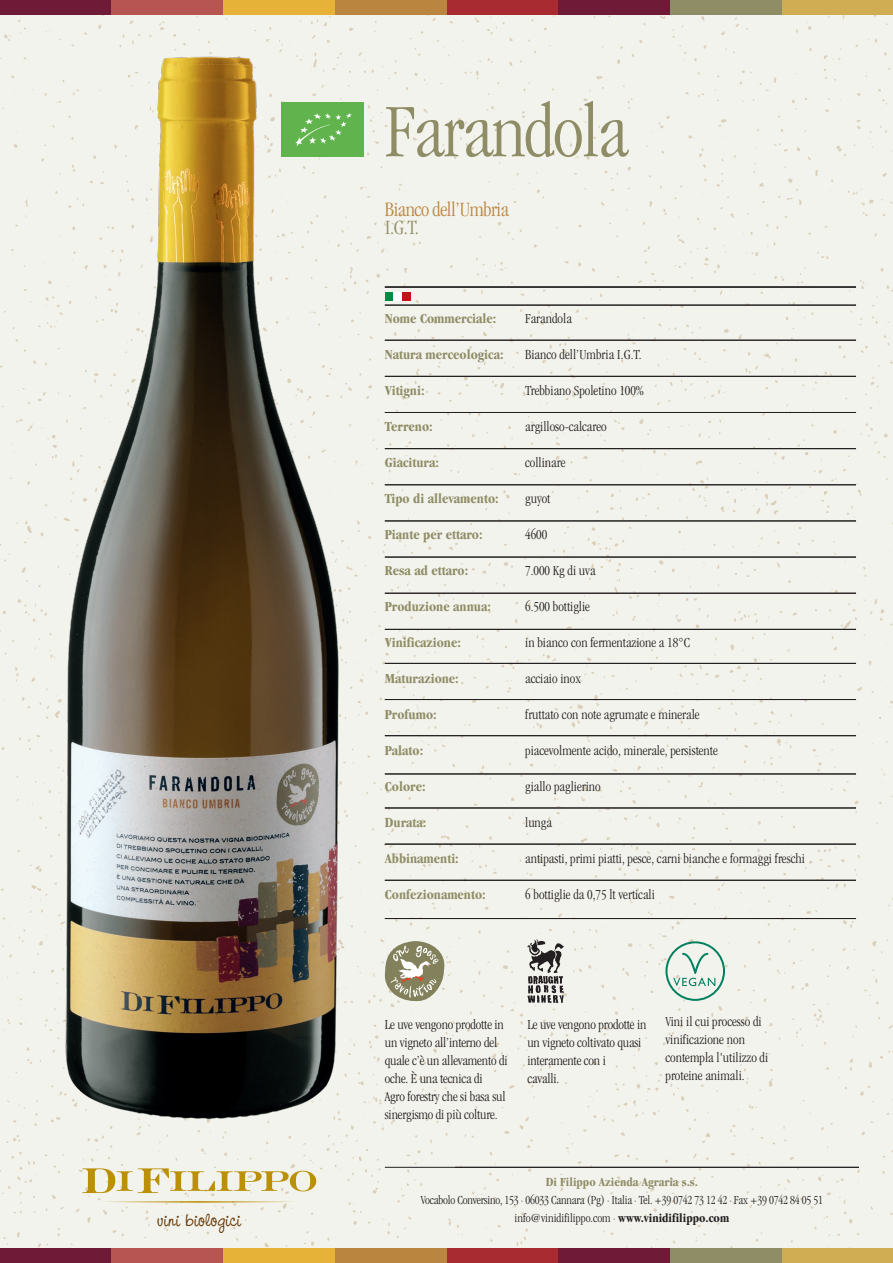
<style>
.page{position:relative;width:893px;height:1263px;background:#fff}
.page>*{position:absolute;margin:0;border:0;box-sizing:border-box;transform-origin:0 0}
.t1{font:300 condensed 78px "Garamond";letter-spacing:-.02em;color:#8f8d66}
.t2{font:22.5px "CAC Pinafore";color:#653500}
.t3{font:300 condensed 21px "Garamond";letter-spacing:-.02em;color:#ba863f}
.t4{font:300 condensed 21px "Garamond";color:#8f8d66}
.t5{font:300 condensed 14.25px/18px "Garamond";color:#231f20}
.t6{font:700 condensed 14.25px "Garamond";color:#8f8d66}
.t7{font:300 condensed 12.75px "Garamond";letter-spacing:-.015em;color:#231f20}
.t8{font:700 condensed 12.75px "Garamond";color:#8f8d66}
.s1{font-weight:700}
</style>
<div class="page">
<div style="left:0;top:15px;width:893px;height:1233px;background:#f3f3ed"></div>
<hr style="left:385px;top:286px;width:471px;height:2px;background:#231f20">
<hr style="left:385px;top:918px;width:471px;height:1px;background:#231f20">
<hr style="left:385px;top:305px;width:471px;height:1px;background:#231f20">
<hr style="left:385px;top:340px;width:471px;height:1px;background:#231f20">
<hr style="left:385px;top:376px;width:471px;height:1px;background:#231f20">
<hr style="left:385px;top:412px;width:471px;height:1px;background:#231f20">
<hr style="left:385px;top:448px;width:471px;height:1px;background:#231f20">
<hr style="left:385px;top:484px;width:471px;height:1px;background:#231f20">
<hr style="left:385px;top:521px;width:471px;height:1px;background:#231f20">
<hr style="left:385px;top:557px;width:471px;height:1px;background:#231f20">
<hr style="left:385px;top:593px;width:471px;height:1px;background:#231f20">
<hr style="left:385px;top:629px;width:471px;height:1px;background:#231f20">
<hr style="left:385px;top:663px;width:471px;height:1px;background:#231f20">
<hr style="left:385px;top:699px;width:471px;height:1px;background:#231f20">
<hr style="left:385px;top:735px;width:471px;height:1px;background:#231f20">
<hr style="left:385px;top:774px;width:471px;height:1px;background:#231f20">
<hr style="left:385px;top:808px;width:471px;height:1px;background:#231f20">
<hr style="left:385px;top:844px;width:471px;height:1px;background:#231f20">
<hr style="left:385px;top:880px;width:471px;height:1px;background:#231f20">
<hr style="left:385px;top:1167px;width:474px;height:1px;background:#231f20">
<div style="left:385px;top:292px;width:8px;height:9px;background:#008b43"></div>
<div style="left:402px;top:292px;width:8px;height:9px;background:#c4121a"></div>
<div style="left:393px;top:292px;width:9px;height:9px;background:#fff"></div>
<div style="left:446px;top:1248px;width:112px;height:15px;background:#a72b30"></div>
<div style="left:558px;top:1248px;width:112px;height:15px;background:#6f1a37"></div>
<div style="left:0;top:1248px;width:112px;height:15px;background:#6f1a37"></div>
<div style="left:112px;top:1248px;width:111px;height:15px;background:#b75553"></div>
<div style="left:335px;top:1248px;width:111px;height:15px;background:#ba863f"></div>
<div style="left:223px;top:1248px;width:112px;height:15px;background:#e6b238"></div>
<div style="left:781px;top:1248px;width:112px;height:15px;background:#d0ad53"></div>
<div style="left:670px;top:1248px;width:111px;height:15px;background:#8f8d66"></div>
<svg style="left:82px;top:1168px;width:234px;height:25px;background:#e1d4a5"></svg>
<svg style="left:102px;top:1201px;width:195px;height:2px"></svg>
<img style="left:42px;top:40px;width:314px;height:1099px">
<svg style="left:665px;top:941px;width:60px;height:60px;background:#cce0d6"></svg>
<svg style="left:382px;top:941px;width:65px;height:60px;background:#b3b19a"></svg>
<svg style="left:527px;top:939px;width:37px;height:64px;background:#9b9996"></svg>
<div style="left:446px;top:0;width:112px;height:15px;background:#a72b30"></div>
<div style="left:558px;top:0;width:112px;height:15px;background:#6f1a37"></div>
<div style="left:0;top:0;width:112px;height:15px;background:#6f1a37"></div>
<div style="left:112px;top:0;width:111px;height:15px;background:#b75553"></div>
<div style="left:335px;top:0;width:111px;height:15px;background:#ba863f"></div>
<div style="left:223px;top:0;width:112px;height:15px;background:#e6b238"></div>
<div style="left:781px;top:0;width:112px;height:15px;background:#d0ad53"></div>
<div style="left:670px;top:0;width:111px;height:15px;background:#8f8d66"></div>
<div style="left:282px;top:102px;width:82px;height:55px;background:#61b44d"></div>
<svg style="left:295px;top:113px;width:57px;height:33px"></svg>
<h1 class="t1" style="left:385px;top:89px;width:245px">Farandola</h1>
<h3 class="t3" style="left:385px;top:198px;width:126px">Bianco dell’Umbria</h3>
<h3 class="t4" style="left:385px;top:216px;width:36px">I.G.T.</h3>
<p class="t6" style="left:385px;top:310px;width:113px">Nome Commerciale:</p>
<p class="t6" style="left:385px;top:346px;width:120px">Natura merceologica:</p>
<p class="t6" style="left:385px;top:382px;width:41px">Vitigni:</p>
<p class="t6" style="left:385px;top:418px;width:49px">Terreno:</p>
<p class="t6" style="left:385px;top:454px;width:56px">Giacitura:</p>
<p class="t6" style="left:385px;top:490px;width:115px">Tipo di allevamento:</p>
<p class="t6" style="left:385px;top:526px;width:99px">Piante per ettaro:</p>
<p class="t6" style="left:385px;top:562px;width:85px">Resa ad ettaro:</p>
<p class="t6" style="left:385px;top:598px;width:108px">Produzione annua:</p>
<p class="t6" style="left:385px;top:634px;width:78px">Vinificazione:</p>
<p class="t6" style="left:385px;top:670px;width:76px">Maturazione:</p>
<p class="t6" style="left:385px;top:706px;width:53px">Profumo:</p>
<p class="t6" style="left:385px;top:742px;width:40px">Palato:</p>
<p class="t6" style="left:385px;top:778px;width:42px">Colore:</p>
<p class="t6" style="left:385px;top:814px;width:43px">Durata:</p>
<p class="t6" style="left:385px;top:850px;width:76px">Abbinamenti:</p>
<p class="t6" style="left:385px;top:886px;width:102px">Confezionamento:</p>
<p class="t5" style="left:525px;top:309px;width:48px">Farandola</p>
<p class="t5" style="left:525px;top:345px;width:118px">Bianco dell’Umbria I.G.T.</p>
<p class="t5" style="left:525px;top:381px;width:120px">Trebbiano Spoletino 100%</p>
<p class="t5" style="left:525px;top:417px;width:83px">argilloso-calcareo</p>
<p class="t5" style="left:525px;top:453px;width:42px">collinare</p>
<p class="t5" style="left:525px;top:489px;width:27px">guyot</p>
<p class="t5" style="left:525px;top:525px;width:24px">4600</p>
<p class="t5" style="left:525px;top:561px;width:72px">7.000 Kg di uva</p>
<p class="t5" style="left:525px;top:597px;width:66px">6.500 bottiglie</p>
<p class="t5" style="left:525px;top:633px;width:167px">in bianco con fermentazione a 18°C</p>
<p class="t5" style="left:525px;top:669px;width:57px">acciaio inox</p>
<p class="t5" style="left:525px;top:705px;width:176px">fruttato con note agrumate e minerale</p>
<p class="t5" style="left:525px;top:741px;width:194px">piacevolmente acido, minerale, persistente</p>
<p class="t5" style="left:525px;top:777px;width:77px">giallo paglierino</p>
<p class="t5" style="left:525px;top:813px;width:28px">lunga</p>
<p class="t5" style="left:525px;top:849px;width:281px">antipasti, primi piatti, pesce, carni bianche e formaggi freschi</p>
<p class="t5" style="left:525px;top:885px;width:131px">6 bottiglie da 0,75 lt verticali</p>
<p class="t5" style="left:385px;top:1015px;width:124px">Le uve vengono prodotte in un vigneto all’interno del quale c’è un allevamento di oche. È una tecnica di<br>Agro forestry che si basa sul sinergismo di più colture.</p>
<p class="t5" style="left:665px;top:1013px;width:104px">Vini il cui processo di vinificazione non contempla l'utilizzo di proteine animali.</p>
<p class="t5" style="left:527px;top:1015px;width:121px">Le uve vengono prodotte in un vigneto coltivato quasi interamente con i<br>cavalli.</p>
<p class="t8" style="left:546px;top:1175px;width:154px">Di Filippo Azienda Agraria s.s.</p>
<p class="t7" style="left:421px;top:1193px;width:403px">Vocabolo Conversino, 153 · 06033 Cannara (Pg) · Italia · Tel. +39 0742 73 12 42 · Fax +39 0742 84 05 51</p>
<h2 class="t2" style="left:157px;top:1205px;width:85px">vini biologici</h2>
<p class="t7" style="left:515px;top:1211px;width:216px">info@vinidifilippo.com · <span class="s1">www.vinidifilippo.com</span></p>
</div>
